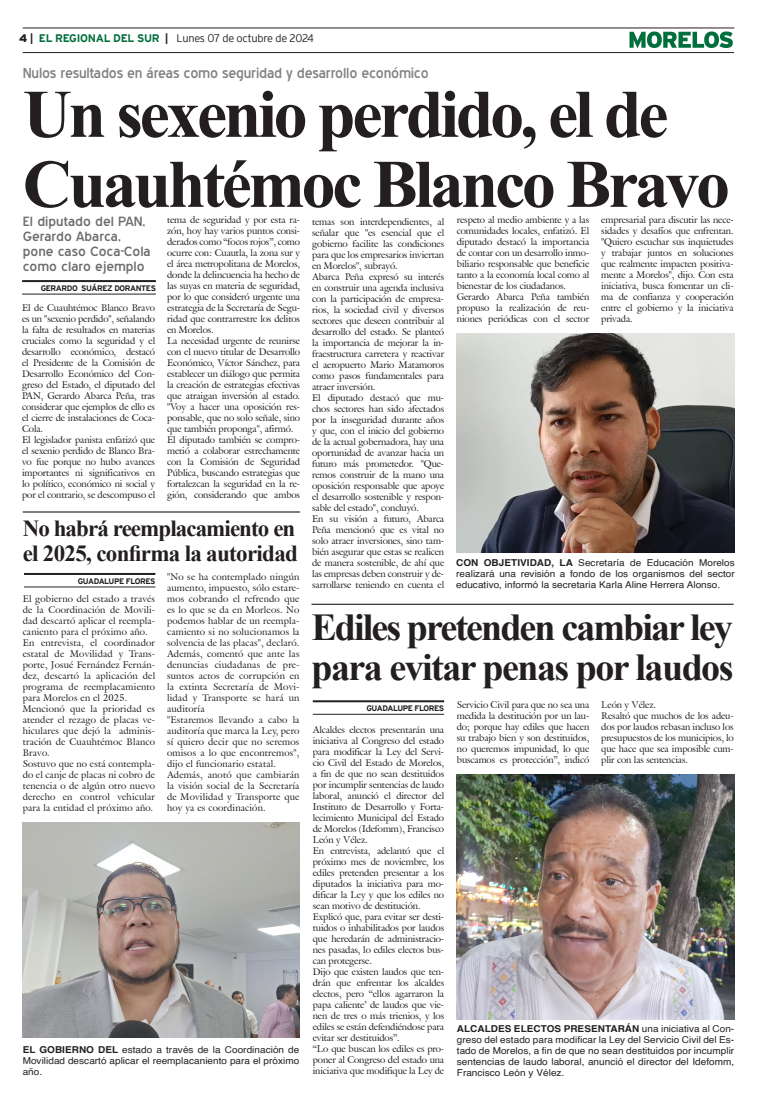
<style>
.page{position:relative;width:757px;height:1106px;background:#fff}
.page>*{position:absolute;margin:0;border:0;box-sizing:border-box;transform-origin:0 0}
.Cabeza_01{font:700 68px "Times New Roman";letter-spacing:-.05em;color:#231f20}
.Cabeza_02{font:700 38px "Times New Roman";letter-spacing:-.05em;color:#231f20}
.Cabeza_03{font:700 23px "Times New Roman";letter-spacing:-.04em;color:#231f20}
.Balazo_01{font:14px "Blue Highway";letter-spacing:-.015em;color:#808285;scale:1.05 1}
.Sumario_Portada{font:13px/15px "Blue Highway";color:#6c6d70;scale:1.1 1}
.t1{font:300 11px "Interstate";letter-spacing:-.03em;color:#231f20}
.t2{font:9.5px/11px "Galliard IT Cby BT";letter-spacing:-.01em;color:#231f20;text-align:justify}
.Pie_de_foto{font:9.5px/11px "Helvetica";letter-spacing:.005em;color:#231f20;text-align:justify;scale:1.05 1}
.t3{font:700 8px "Interstate";letter-spacing:-.05em;color:#231f20}
.s1{font-weight:900}
.s2{font-weight:700}
.s3{font-weight:700;color:#006f3c}
</style>
<div class="page">
<hr style="left:23px;top:28px;width:711px;height:1px;background:#231f20">
<hr style="left:23px;top:52px;width:711px;height:1px;background:#231f20">
<svg style="left:629px;top:31px;width:104px;height:17px"></svg>
<hr style="left:22px;top:280px;width:134px;height:2px;background:#231f20">
<hr style="left:22px;top:294px;width:134px;height:1px;background:#231f20">
<hr style="left:313px;top:700px;width:131px;height:2px;background:#231f20">
<hr style="left:313px;top:714px;width:131px;height:1px;background:#231f20">
<hr style="left:24px;top:573px;width:131px;height:2px;background:#231f20">
<hr style="left:24px;top:586px;width:131px;height:1px;background:#231f20">
<hr style="left:23px;top:511px;width:277px;height:1px;background:#000">
<hr style="left:311px;top:603px;width:422px;height:1px;background:#000">
<img style="left:457px;top:774px;width:278px;height:245px">
<img style="left:23px;top:822px;width:276px;height:215px">
<img style="left:457px;top:333px;width:278px;height:220px">
<p class="t1" style="left:19px;top:32px;width:296px"><span class="s1">4</span> <span class="s2">|</span> <span class="s3">EL REGIONAL DEL SUR</span> <span class="s2">|</span> Lunes 07 de octubre de 2024</p>
<p class="Balazo_01" style="left:23px;top:64px;width:388px">Nulos resultados en áreas como seguridad y desarrollo económico</p>
<p class="Cabeza_01" style="left:23px;top:65px;width:647px">Un sexenio perdido, el de</p>
<p class="Cabeza_01" style="left:23px;top:135px;width:709px">Cuauhtémoc Blanco Bravo</p>
<p class="Sumario_Portada" style="left:23px;top:214px;width:118px">El diputado del PAN,<br>Gerardo Abarca, pone caso Coca-Cola como claro ejemplo</p>
<p class="t3" style="left:41px;top:283px;width:117px">GERARDO SUÁREZ DORANTES</p>
<p class="t2" style="left:457px;top:214px;width:134px">respeto al medio ambiente y a las comunidades locales, enfatizó. El diputado destacó la importancia de contar con un desarrollo inmo&shy;biliario responsable que beneficie tanto a la economía local como al bienestar de los ciudadanos.</p>
<p class="t2" style="left:457px;top:291px;width:134px">Gerardo Abarca Peña también propuso la realización de reu&shy;niones periódicas con el sector</p>
<p class="t2" style="left:167px;top:214px;width:135px">tema de seguridad y por esta ra&shy;zón, hoy hay varios puntos consi&shy;derados como “focos rojos”, como ocurre con: Cuautla, la zona sur y el área metropolitana de Morelos, donde la delincuencia ha hecho de las suyas en materia de seguridad, por lo que consideró urgente una estrategia de la Secretaría de Segu&shy;ridad que contrarrestre los delitos en Morelos.</p>
<p class="t2" style="left:167px;top:335px;width:135px">La necesidad urgente de reunirse con el nuevo titular de Desarrollo Económico, Víctor Sánchez, para establecer un diálogo que permita la creación de estrategias efectivas que atraigan inversión al estado. "Voy a hacer una oposición res&shy;ponsable, que no solo señale, sino que también proponga", afirmó.</p>
<p class="t2" style="left:167px;top:434px;width:135px">El diputado también se compro&shy;metió a colaborar estrechamente con la Comisión de Seguridad Pública, buscando estrategias que fortalezcan la seguridad en la re&shy;gión, considerando que ambos</p>
<p class="t2" style="left:601px;top:214px;width:134px">empresarial para discutir las nece&shy;sidades y desafíos que enfrentan. "Quiero escuchar sus inquietudes y trabajar juntos en soluciones que realmente impacten positiva&shy;mente a Morelos", dijo. Con esta iniciativa, busca fomentar un cli&shy;ma de confianza y cooperación entre el gobierno y la iniciativa privada.</p>
<p class="t2" style="left:312px;top:216px;width:134px">temas son interdependientes, al señalar que "es esencial que el gobierno facilite las condiciones para que los empresarios inviertan en Morelos", subrayó.</p>
<p class="t2" style="left:312px;top:271px;width:134px">Abarca Peña expresó su interés en construir una agenda inclusiva con la participación de empresa&shy;rios, la sociedad civil y diversos sectores que deseen contribuir al desarrollo del estado. Se planteó la importancia de mejorar la in&shy;fraestructura carretera y reactivar el aeropuerto Mario Matamoros como pasos fundamentales para atraer inversión.</p>
<p class="t2" style="left:312px;top:392px;width:134px">El diputado destacó que mu&shy;chos sectores han sido afectados por la inseguridad durante años y que, con el inicio del gobierno de la actual gobernadora, hay una oportunidad de avanzar hacia un futuro más prometedor. "Que&shy;remos construir de la mano una oposición responsable que apoye el desarrollo sostenible y respon&shy;sable del estado", concluyó.</p>
<p class="t2" style="left:312px;top:513px;width:134px">En su visión a futuro, Abarca Peña mencionó que es vital no solo atraer inversiones, sino tam&shy;bién asegurar que estas se realicen de manera sostenible, de ahí que las empresas deben construir y de&shy;sarrollarse teniendo en cuenta el</p>
<p class="Cabeza_02" style="left:311px;top:600px;width:423px">Ediles pretenden cambiar ley</p>
<p class="Cabeza_02" style="left:311px;top:640px;width:424px">para evitar penas por laudos</p>
<p class="t3" style="left:366px;top:703px;width:79px">GUADALUPE FLORES</p>
<p class="t2" style="left:22px;top:302px;width:135px">El de Cuauhtémoc Blanco Bravo es un "sexenio perdido", señalando la falta de resultados en materias cruciales como la seguridad y el desarrollo económico, destacó el Presidente de la Comisión de Desarrollo Económico del Con&shy;greso del Estado, el diputado del PAN, Gerardo Abarca Peña, tras considerar que ejemplos de ello es el cierre de instalaciones de Coca-Cola.</p>
<p class="t2" style="left:22px;top:434px;width:135px">El legislador panista enfatizó que el sexenio perdido de Blanco Bra&shy;vo fue porque no hubo avances importantes ni significativos en lo político, económico ni social y por el contrario, se descompuso el</p>
<p class="Cabeza_03" style="left:23px;top:512px;width:274px">No habrá reemplacamiento en</p>
<p class="Cabeza_03" style="left:23px;top:537px;width:277px">el 2025, confirma la autoridad</p>
<p class="t3" style="left:78px;top:576px;width:79px">GUADALUPE FLORES</p>
<p class="Pie_de_foto" style="left:456px;top:557px;width:267px"><span class="s2">CON OBJETIVIDAD, LA</span> Secretaría de Educación Morelos realizará una revisión a fondo de los organismos del sector educativo, informó la secretaria Karla Aline Herrera Alonso.</p>
<p class="t2" style="left:167px;top:571px;width:134px">"No se ha contemplado ningún aumento, impuesto, sólo estare&shy;mos cobrando el refrendo que es lo que se da en Morleos. No podemos hablar de un reempla&shy;camiento si no solucionamos la solvencia de las placas", declaró.</p>
<p class="t2" style="left:167px;top:648px;width:134px">Además, comentó que ante las denuncias ciudadanas de pre&shy;suntos actos de corrupción en la extinta Secretaría de Movi&shy;lidad y Transporte se hará un auditoría</p>
<p class="t2" style="left:167px;top:714px;width:134px">"Estaremos llevando a cabo la auditoría que marca la Ley, pero sí quiero decir que no seremos omisos a lo que encontremos", dijo el funcionario estatal.</p>
<p class="t2" style="left:167px;top:769px;width:134px">Además, anotó que cambiarán la visión social de la Secretaría de Movilidad y Transporte que hoy ya es coordinación.</p>
<p class="t2" style="left:23px;top:593px;width:134px">El gobierno del estado a través de la Coordinación de Movili&shy;dad descartó aplicar el reempla&shy;caniento para el próximo año.</p>
<p class="t2" style="left:23px;top:637px;width:134px">En entrevista, el coordinador estatal de Movilidad y Trans&shy;porte, Josué Fernández Fernán&shy;dez, descartó la aplicación del programa de reemplacamiento para Morelos en el 2025.</p>
<p class="t2" style="left:23px;top:703px;width:134px">Mencionó que la prioridad es atender el rezago de placas ve&shy;hiculares que dejó la adminis&shy;tración de Cuauhtémoc Blanco Bravo.</p>
<p class="t2" style="left:23px;top:758px;width:134px">Sostuvo que no está contempla&shy;do el canje de placas ni cobro de tenencia o de algún otro nuevo derecho en control vehicular para la entidad el próximo año.</p>
<p class="t2" style="left:457px;top:699px;width:134px">Servicio Civil para que no sea una medida la destitución por un lau&shy;do; porque hay ediles que hacen su trabajo bien y son destituidos, no queremos impunidad, lo que buscamos es protección”, indicó</p>
<p class="t2" style="left:601px;top:699px;width:56px">León y Vélez.</p>
<p class="t2" style="left:601px;top:710px;width:134px">Resaltó que muchos de los adeu&shy;dos por laudos rebasan incluso los presupuestos de los municipios, lo que hace que sea imposible cum&shy;plir con las sentencias.</p>
<p class="t2" style="left:313px;top:724px;width:133px">Alcaldes electos presentarán una iniciativa al Congreso del estado para modificar la Ley del Servi&shy;cio Civil del Estado de Morelos, a fin de que no sean destituidos por incumplir sentencias de laudo laboral, anunció el director del Instituto de Desarrollo y Forta&shy;lecimiento Municipal del Estado de Morelos (Idefomm), Francisco León y Vélez.</p>
<p class="t2" style="left:313px;top:845px;width:133px">En entrevista, adelantó que el próximo mes de noviembre, los ediles pretenden presentar a los diputados la iniciativa para mo&shy;dificar la Ley y que los ediles no sean motivo de destitución.</p>
<p class="t2" style="left:313px;top:911px;width:133px">Explicó que, para evitar ser desti&shy;tuidos o inhabilitados por laudos que heredarán de administracio&shy;nes pasadas, lo ediles electos bus&shy;can protegerse.</p>
<p class="t2" style="left:313px;top:966px;width:133px">Dijo que existen laudos que ten&shy;drán que enfrentar los alcaldes electos, pero “ellos agarraron la papa caliente’ de laudos que vie&shy;nen de tres o más trienios, y los ediles se están defendiéndose para evitar ser destituidos”.</p>
<p class="t2" style="left:313px;top:1043px;width:133px">“Lo que buscan los ediles es pro&shy;poner al Congreso del estado una iniciativa que modifique la Ley de</p>
<p class="Pie_de_foto" style="left:457px;top:1023px;width:266px"><span class="s2">ALCALDES ELECTOS PRESENTARÁN</span> una iniciativa al Con&shy;greso del estado para modificar la Ley del Servicio Civil del Es&shy;tado de Morelos, a fin de que no sean destituidos por incumplir sentencias de laudo laboral, anunció el director del Idefomm, Francisco León y Vélez.</p>
<p class="Pie_de_foto" style="left:23px;top:1044px;width:265px"><span class="s2">EL GOBIERNO DEL</span> estado a través de la Coordinación de Movilidad descartó aplicar el reemplacaniento para el próximo año.</p>
</div>
